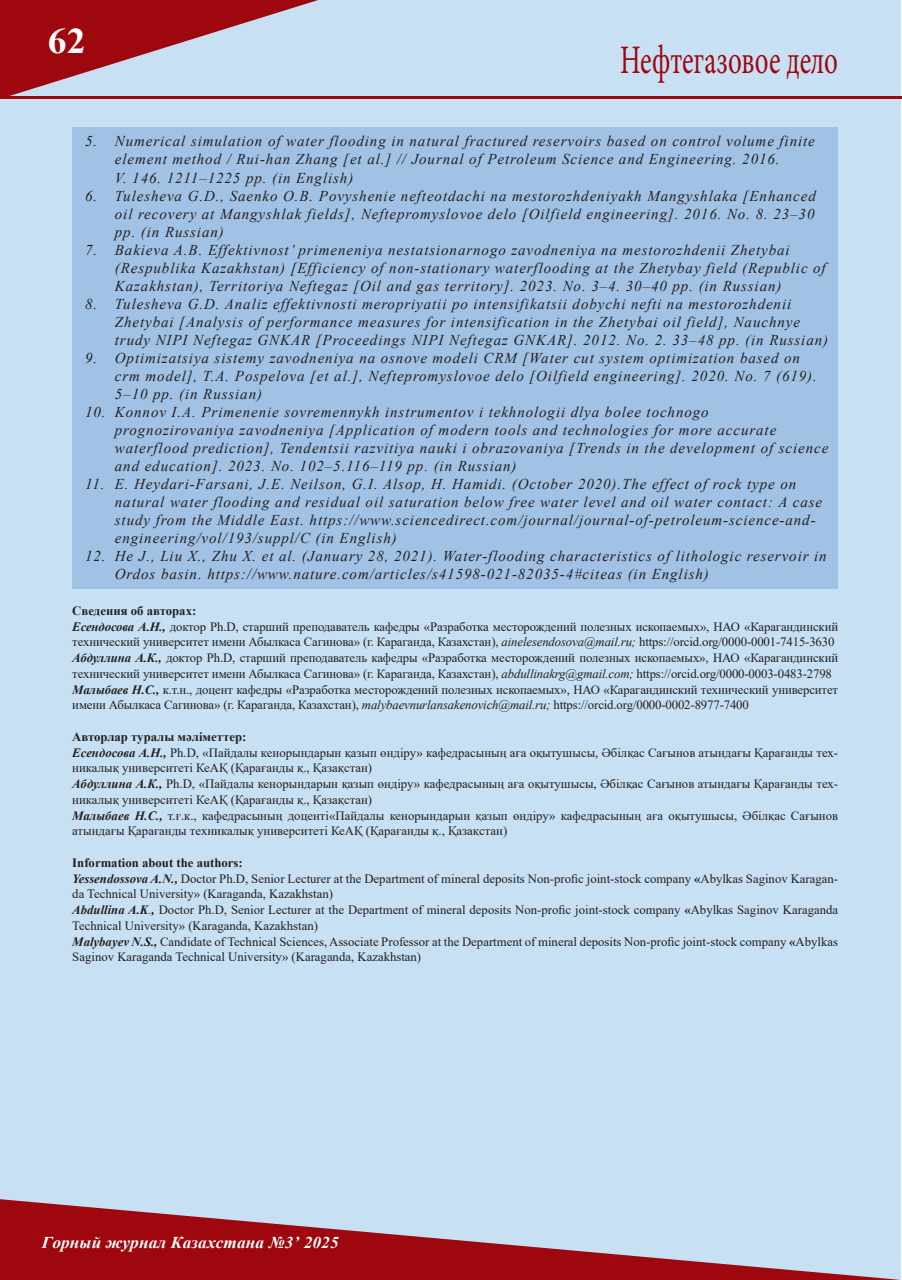
<style>
.page{position:relative;width:902px;height:1280px;background:#fff}
.page>*{position:absolute;margin:0;border:0;box-sizing:border-box;transform-origin:0 0}
.Рубрика{font:40.5px "Minion Pro";letter-spacing:.005em;color:#9d070d;scale:.67 1}
.t1{font:700 36px "Times New Roman";color:#fff;scale:1.05 1}
.t2{font:italic 700 16.5px "Times New Roman";letter-spacing:.005em;color:#fff;scale:1.05 1}
.литература{font:italic 15px/18px "Times New Roman";letter-spacing:.06em;color:#231f20}
.t3{font:12.75px/15.8px "Times New Roman";color:#231f20}
.t4{font:700 12.75px "Times New Roman";color:#231f20}
.s1{font-weight:700;font-style:italic}
.s2{font-style:italic}
.s3{font-weight:700}
</style>
<div class="page">
<div style="left:1px;top:1px;width:900px;height:1278px;background:#c7e0f3"></div>
<svg style="left:0;top:0;width:318px;height:96px"></svg>
<svg style="left:0;top:1199px;width:901px;height:81px"></svg>
<hr style="left:0;top:96px;width:901px;height:3px;background:#9d070d">
<div style="left:72px;top:128px;width:766px;height:461px;background:#a1c1e5"></div>
<h2 class="t1" style="left:48px;top:15px;width:37px">62</h2>
<p class="Рубрика" style="left:620px;top:33px;width:326px">Нефтегазовое дело</p>
<p class="литература" style="left:115px;top:132px;width:701px;text-indent:-30px">5. Numerical simulation of water flooding in natural fractured reservoirs based on control volume finite element method / Rui-han Zhang [et al.] // Journal of Petroleum Science and Engineering. 2016.<br>V. 146. 1211–1225 pp. (in English)</p>
<p class="литература" style="left:115px;top:186px;width:702px;text-align:justify;text-indent:-30px">6. Tulesheva G.D., Saenko O.B. Povyshenie nefteotdachi na mestorozhdeniyakh Mangyshlaka [Enhanced oil recovery at Mangyshlak fields], Neftepromyslovoe delo [Oilfield engineering]. 2016. No. 8. 23–30 pp. (in Russian)</p>
<p class="литература" style="left:115px;top:240px;width:712px;text-indent:-30px">7. Bakieva A.B. Effektivnost’ primeneniya nestatsionarnogo zavodneniya na mestorozhdenii Zhetybai (Respublika Kazakhstan) [Efficiency of non-stationary waterflooding at the Zhetybay field (Republic of<br>Kazakhstan), Territoriya Neftegaz [Oil and gas territory]. 2023. No. 3–4. 30–40 pp. (in Russian)</p>
<p class="литература" style="left:115px;top:294px;width:714px;text-indent:-30px">8. Tulesheva G.D. Analiz effektivnosti meropriyatii po intensifikatsii dobychi nefti na mestorozhdenii<br>Zhetybai [Analysis of performance measures for intensification in the Zhetybai oil field], Nauchnye trudy NIPI Neftegaz GNKAR [Proceedings NIPI Neftegaz GNKAR]. 2012. No. 2. 33–48 pp. (in Russian)</p>
<p class="литература" style="left:115px;top:348px;width:703px;text-indent:-30px">9. Optimizatsiya sistemy zavodneniya na osnove modeli CRM [Water cut system optimization based on crm model], T.A. Pospelova [et al.], Neftepromyslovoe delo [Oilfield engineering]. 2020. No. 7 (619).<br>5–10 pp. (in Russian)</p>
<p class="литература" style="left:115px;top:402px;width:715px;text-indent:-30px">10. Konnov I.A. Primenenie sovremennykh instrumentov i tekhnologii dlya bolee tochnogo prognozirovaniya zavodneniya [Application of modern tools and technologies for more accurate waterflood prediction], Tendentsii razvitiya nauki i obrazovaniya [Trends in the development of science and education]. 2023. No. 102–5.116–119 pp. (in Russian)</p>
<p class="литература" style="left:115px;top:474px;width:708px;text-indent:-30px">11. E. Heydari-Farsani, J.E. Neilson, G.I. Alsop, H. Hamidi. (October 2020).The effect of rock type on natural water flooding and residual oil saturation below free water level and oil water contact: A case study from the Middle East. https://www.sciencedirect.com/journal/journal-of-petroleum-science-and&shy;engineering/vol/193/suppl/C (in English)</p>
<p class="литература" style="left:115px;top:546px;width:713px;text-indent:-30px">12. He J., Liu X., Zhu X. et al. (January 28, 2021). Water-flooding characteristics of lithologic reservoir in<br>Ordos basin. https://www.nature.com/articles/s41598-021-82035-4#citeas (in English)</p>
<p class="t4" style="left:72px;top:601px;width:125px">Сведения об авторах:</p>
<p class="t3" style="left:72px;top:618px;width:767px"><span class="s1">Есендосова А.Н.,</span> доктор Ph.D, старший преподаватель кафедры «Разработка месторождений полезных ископаемых», НАО «Карагандинский технический университет имени Абылкаса Сагинова» (г. Караганда, Казахстан), <span class="s2">ainelesendosova@mail.ru;</span> https://orcid.org/0000-0001-7415-3630</p>
<p class="t3" style="left:72px;top:650px;width:767px"><span class="s1">Абдуллина А.К.,</span> доктор Ph.D, старший преподаватель кафедры «Разработка месторождений полезных ископаемых», НАО «Карагандинский технический университет имени Абылкаса Сагинова» (г. Караганда, Казахстан), <span class="s2">abdullinakrg@gmail.com;</span> https://orcid.org/0000-0003-0483-2798</p>
<p class="t3" style="left:72px;top:681px;width:767px"><span class="s1">Малыбаев Н.С.,</span> к.т.н., доцент кафедры «Разработка месторождений полезных ископаемых», НАО «Карагандинский технический университет имени Абылкаса Сагинова» (г. Караганда, Казахстан), <span class="s2">malybaevnurlansakenovich@mail.ru;</span> https://orcid.org/0000-0002-8977-7400</p>
<p class="t4" style="left:72px;top:727px;width:176px">Авторлар туралы мәліметтер:</p>
<p class="t3" style="left:72px;top:744px;width:767px"><span class="s1">Есендосова А.Н.,</span> Ph.D, «Пайдалы кенорындарын қазып өндіру» кафедрасының аға оқытушысы, Әбілқас Сағынов атындағы Қарағанды тех&shy;никалық университеті КеАҚ (Қарағанды қ., Қазақстан)</p>
<p class="t3" style="left:72px;top:776px;width:767px"><span class="s1">Абдуллина А.К.,</span> Ph.D, «Пайдалы кенорындарын қазып өндіру» кафедрасының аға оқытушысы, Әбілқас Сағынов атындағы Қарағанды тех&shy;никалық университеті КеАҚ (Қарағанды қ., Қазақстан)</p>
<p class="t3" style="left:72px;top:807px;width:767px"><span class="s1">Малыбаев Н.С.,</span> т.ғ.к., кафедрасының доценті«Пайдалы кенорындарын қазып өндіру» кафедрасының аға оқытушысы, Әбілқас Сағынов атындағы Қарағанды техникалық университеті КеАҚ (Қарағанды қ., Қазақстан)</p>
<p class="t4" style="left:72px;top:853px;width:172px">Information about the authors:</p>
<p class="t3" style="left:72px;top:870px;width:767px"><span class="s1">Yessendossova A.N.,</span> Doctor Ph.D, Senior Lecturer at the Department of mineral deposits Non-profic joint-stock company <span class="s3">«</span>Abylkas Saginov Karagan&shy;da Technical University» (Karaganda, Kazakhstan)</p>
<p class="t3" style="left:72px;top:902px;width:767px"><span class="s1">Abdullina A.K</span><span class="s2">.</span><span class="s1">,</span> Doctor Ph.D, Senior Lecturer at the Department of mineral deposits Non-profic joint-stock company <span class="s3">«</span>Abylkas Saginov Karaganda<br>Technical University» (Karaganda, Kazakhstan)</p>
<p class="t3" style="left:72px;top:933px;width:767px"><span class="s1">Malybayev N.S.,</span> Candidate of Technical Sciences, Associate Professor at the Department of mineral deposits Non-profic joint-stock company <span class="s3">«</span>Abylkas<br>Saginov Karaganda Technical University» (Karaganda, Kazakhstan)</p>
<p class="t2" style="left:42px;top:1231px;width:284px">Горный журнал Казахстана №3’ 2025</p>
</div>
